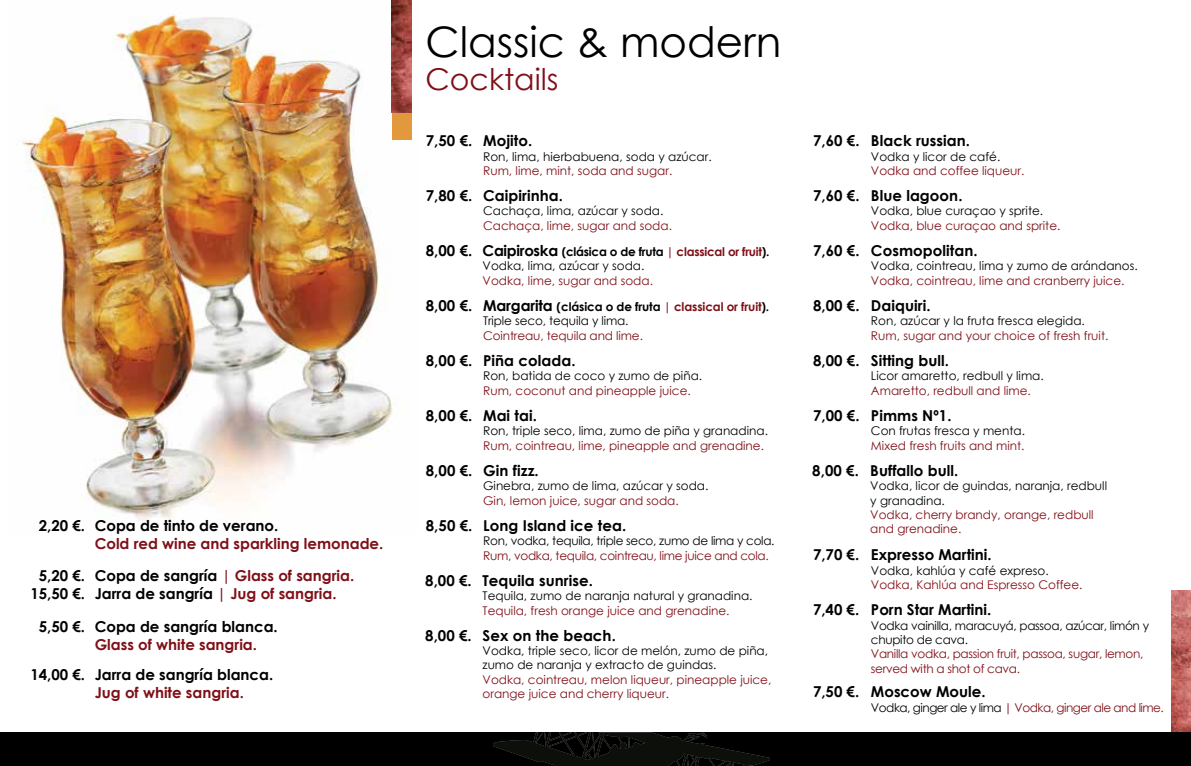
<style>
.page{position:relative;width:1191px;height:766px;background:#fff}
.page>*{position:absolute;margin:0;border:0;box-sizing:border-box;transform-origin:0 0}
.t1{font:42px "Century Gothic";color:#000}
.t2{font:30px "Century Gothic";color:#800f17}
.t3{font:700 15px/18px "Century Gothic";letter-spacing:.005em;color:#000;text-align:center}
.t4{font:700 15px/18px "Century Gothic";color:#800f17}
.t5{font:12px/26.1px "Century Gothic";color:#800f17}
.t6{font:12px/14.4px "Century Gothic";color:#000}
.t7{font:12px/14.4px "Century Gothic";letter-spacing:-.025em;color:#800f17}
.t8{font:12px/14.4px "Century Gothic";letter-spacing:-.025em;color:#000}
.t9{font:12px "Century Gothic";letter-spacing:-.04em;color:#800f17}
.s1{color:#000}
.s2{font-weight:700;font-size:15px;color:#000}
.s3{font-weight:700;color:#000}
.s4{font-weight:700}
</style>
<div class="page">
<img style="left:22px;top:0;width:390px;height:520px">
<div style="left:392px;top:0;width:19px;height:139px;background:#e2983d"></div>
<img style="left:392px;top:0;width:19px;height:112px">
<img style="left:1171px;top:590px;width:20px;height:142px">
<div style="left:0;top:732px;width:1191px;height:33px;background:#000"></div>
<svg style="left:493px;top:732px;width:277px;height:33px"></svg>
<h1 class="t1" style="left:425px;top:13px;width:357px">Classic &amp; modern</h1>
<h2 class="t2" style="left:425px;top:58px;width:134px">Cocktails</h2>
<p class="t3" style="left:39px;top:515px;width:48px">2,20 €.</p>
<p class="t3" style="left:95px;top:515px;width:185px">Copa de tinto de verano.</p>
<p class="t4" style="left:95px;top:533px;width:290px">Cold red wine and sparkling lemonade.</p>
<p class="t3" style="left:30px;top:566px;width:56px">5,20 €.<br>15,50 €.</p>
<p class="t4" style="left:95px;top:566px;width:261px"><span class="s1">Copa de sangría</span> | Glass of sangria.<br><span class="s1">Jarra de sangría</span> | Jug of sangria.</p>
<p class="t3" style="left:39px;top:616px;width:48px">5,50 €.</p>
<p class="t3" style="left:95px;top:616px;width:184px">Copa de sangría blanca.</p>
<p class="t4" style="left:95px;top:634px;width:164px">Glass of white sangria.</p>
<p class="t3" style="left:30px;top:664px;width:56px">14,00 €.</p>
<p class="t3" style="left:95px;top:664px;width:180px">Jarra de sangría blanca.</p>
<p class="t4" style="left:95px;top:682px;width:151px">Jug of white sangria.</p>
<p class="t3" style="left:426px;top:131px;width:48px">7,50 €.</p>
<p class="t3" style="left:426px;top:186px;width:48px">7,80 €.</p>
<p class="t3" style="left:426px;top:241px;width:48px">8,00 €.</p>
<p class="t3" style="left:426px;top:296px;width:48px">8,00 €.</p>
<p class="t3" style="left:426px;top:350px;width:48px">8,00 €.</p>
<p class="t3" style="left:426px;top:405px;width:48px">8,00 €.</p>
<p class="t3" style="left:426px;top:460px;width:48px">8,00 €.</p>
<p class="t3" style="left:426px;top:515px;width:48px">8,50 €.</p>
<p class="t3" style="left:425px;top:570px;width:48px">8,00 €.</p>
<p class="t3" style="left:425px;top:625px;width:48px">8,00 €.</p>
<p class="t3" style="left:483px;top:131px;width:51px">Mojito.</p>
<p class="t6" style="left:483px;top:149px;width:230px">Ron, lima, hierbabuena, soda y azúcar.</p>
<p class="t5" style="left:483px;top:157px;width:191px">Rum, lime, mint, soda and sugar.</p>
<p class="t3" style="left:483px;top:186px;width:81px">Caipirinha.</p>
<p class="t6" style="left:483px;top:204px;width:182px">Cachaça, lima, azúcar y soda.</p>
<p class="t5" style="left:482px;top:212px;width:288px">Cachaça, lime, sugar and soda.<br><span class="s2">Caipiroska</span> <span class="s3">(clásica o de fruta</span> <span class="s4">| classical or fruit</span><span class="s3">).</span></p>
<p class="t6" style="left:482px;top:258px;width:163px">Vodka, lima, azúcar y soda.</p>
<p class="t5" style="left:482px;top:267px;width:288px">Vodka, lime, sugar and soda.<br><span class="s2">Margarita</span> <span class="s3">(clásica o de fruta</span> <span class="s4">| classical or fruit</span><span class="s3">).</span></p>
<p class="t6" style="left:483px;top:313px;width:147px">Triple seco, tequila y lima.</p>
<p class="t5" style="left:483px;top:322px;width:161px">Cointreau, tequila and lime.</p>
<p class="t3" style="left:483px;top:350px;width:94px">Piña colada.</p>
<p class="t6" style="left:483px;top:368px;width:220px">Ron, batida de coco y zumo de piña.</p>
<p class="t5" style="left:483px;top:377px;width:209px">Rum, coconut and pineapple juice.</p>
<p class="t3" style="left:483px;top:405px;width:55px">Mai tai.</p>
<p class="t6" style="left:483px;top:423px;width:286px">Ron, triple seco, lima, zumo de piña y granadina.</p>
<p class="t5" style="left:483px;top:432px;width:282px">Rum, cointreau, lime, pineapple and grenadine.</p>
<p class="t3" style="left:483px;top:460px;width:57px">Gin fizz.</p>
<p class="t6" style="left:483px;top:478px;width:227px">Ginebra, zumo de lima, azúcar y soda.</p>
<p class="t5" style="left:483px;top:487px;width:197px">Gin, lemon juice, sugar and soda.</p>
<p class="t3" style="left:483px;top:515px;width:145px">Long Island ice tea.</p>
<p class="t8" style="left:483px;top:533px;width:293px">Ron, vodka, tequila, triple seco, zumo de lima y cola.</p>
<p class="t7" style="left:483px;top:547px;width:287px">Rum, vodka, tequila, cointreau, lime juice and cola.</p>
<p class="t3" style="left:482px;top:570px;width:112px">Tequila sunrise.</p>
<p class="t6" style="left:482px;top:588px;width:271px">Tequila, zumo de naranja natural y granadina.</p>
<p class="t5" style="left:482px;top:596px;width:248px">Tequila, fresh orange juice and grenadine.</p>
<p class="t3" style="left:482px;top:625px;width:135px">Sex on the beach.</p>
<p class="t6" style="left:482px;top:643px;width:287px">Vodka, triple seco, licor de melón, zumo de piña, zumo de naranja y extracto de guindas.</p>
<p class="t5" style="left:482px;top:672px;width:290px;line-height:14.4px">Vodka, cointreau, melon liqueur, pineapple juice, orange juice and cherry liqueur.</p>
<p class="t3" style="left:813px;top:131px;width:48px">7,60 €.</p>
<p class="t3" style="left:813px;top:186px;width:48px">7,60 €.</p>
<p class="t3" style="left:813px;top:241px;width:48px">7,60 €.</p>
<p class="t3" style="left:813px;top:296px;width:48px">8,00 €.</p>
<p class="t3" style="left:813px;top:350px;width:48px">8,00 €.</p>
<p class="t3" style="left:813px;top:405px;width:48px">7,00 €.</p>
<p class="t3" style="left:812px;top:460px;width:48px">8,00 €.</p>
<p class="t3" style="left:813px;top:545px;width:48px">7,70 €.</p>
<p class="t3" style="left:813px;top:600px;width:48px">7,40 €.</p>
<p class="t3" style="left:871px;top:131px;width:101px">Black russian.</p>
<p class="t6" style="left:871px;top:149px;width:131px">Vodka y licor de café.</p>
<p class="t5" style="left:871px;top:157px;width:155px">Vodka and coffee liqueur.</p>
<p class="t3" style="left:871px;top:186px;width:93px">Blue lagoon.</p>
<p class="t6" style="left:871px;top:204px;width:174px">Vodka, blue curaçao y sprite.</p>
<p class="t5" style="left:871px;top:212px;width:191px">Vodka, blue curaçao and sprite.</p>
<p class="t3" style="left:871px;top:241px;width:108px">Cosmopolitan.</p>
<p class="t6" style="left:871px;top:258px;width:268px">Vodka, cointreau, lima y zumo de arándanos.</p>
<p class="t5" style="left:871px;top:267px;width:255px">Vodka, cointreau, lime and cranberry juice.</p>
<p class="t3" style="left:871px;top:296px;width:61px">Daiquiri.</p>
<p class="t6" style="left:871px;top:313px;width:215px">Ron, azúcar y la fruta fresca elegida.</p>
<p class="t5" style="left:871px;top:322px;width:239px">Rum, sugar and your choice of fresh fruit.</p>
<p class="t3" style="left:871px;top:350px;width:80px">Sitting bull.</p>
<p class="t6" style="left:871px;top:368px;width:174px">Licor amaretto, redbull y lima.</p>
<p class="t5" style="left:871px;top:377px;width:161px">Amaretto, redbull and lime.</p>
<p class="t3" style="left:871px;top:405px;width:82px">Pimms Nº1.</p>
<p class="t6" style="left:871px;top:423px;width:156px">Con frutas fresca y menta.</p>
<p class="t5" style="left:871px;top:432px;width:155px">Mixed fresh fruits and mint.</p>
<p class="t3" style="left:870px;top:460px;width:90px">Buffallo bull.</p>
<p class="t6" style="left:870px;top:478px;width:238px">Vodka, licor de guindas, naranja, redbull y granadina.</p>
<p class="t5" style="left:870px;top:507px;width:225px;line-height:14.4px">Vodka, cherry brandy, orange, redbull and grenadine.</p>
<p class="t3" style="left:871px;top:545px;width:122px">Expresso Martini.</p>
<p class="t6" style="left:871px;top:562px;width:179px">Vodka, kahlúa y café expreso.</p>
<p class="t5" style="left:871px;top:571px;width:213px">Vodka, Kahlúa and Espresso Coffee.</p>
<p class="t3" style="left:871px;top:600px;width:122px">Porn Star Martini.</p>
<p class="t8" style="left:871px;top:617px;width:280px">Vodka vainilla, maracuyá, passoa, azúcar, limón y chupito de cava.</p>
<p class="t7" style="left:871px;top:646px;width:274px">Vanilla vodka, passion fruit, passoa, sugar, lemon, served with a shot of cava.</p>
<p class="t3" style="left:813px;top:682px;width:174px">7,50 €. Moscow Moule.</p>
<p class="t9" style="left:871px;top:698px;width:294px"><span class="s1">Vodka, ginger ale y lima</span> | Vodka, ginger ale and lime.</p>
</div>
